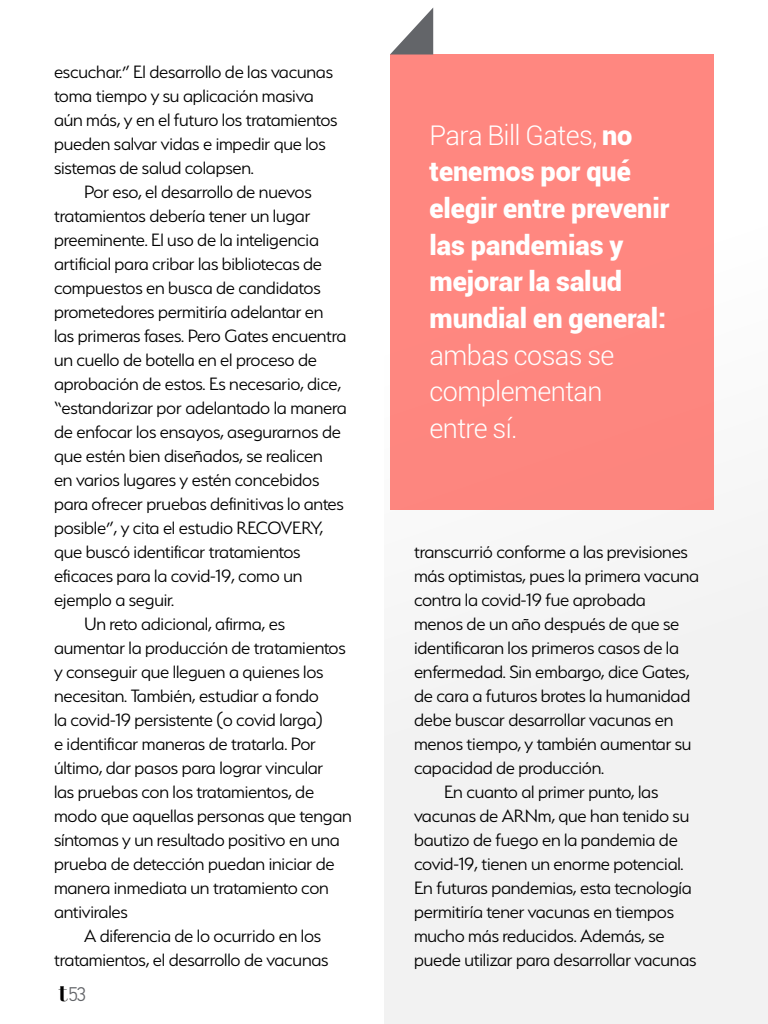
<style>
.page{position:relative;width:768px;height:1024px;background:#fff}
.page>*{position:absolute;margin:0;border:0;box-sizing:border-box;transform-origin:0 0}
.t1{font:900 27.1px/36.7px "Roboto";color:#fff}
.t2{font:300 27.1px/36.7px "Roboto";letter-spacing:-.025em;color:#fff}
.t3{font:300 20px/24px "Serenity";letter-spacing:-.01em;color:#000}
.t4{font:300 19.9px "PF Din Text Pro";color:#636569}
.s1{font-family:"Didot";font-weight:700;font-size:26.7px;color:#000}
.s2{font-weight:300}
</style>
<div class="page">
<div style="left:384px;top:0;width:384px;height:1024px;background:linear-gradient(to right,#f4f4f4,#f5f5f5)"></div>
<div style="left:390px;top:54px;width:324px;height:456px;background:#ff8780"></div>
<svg style="left:390px;top:8px;width:43px;height:47px"></svg>
<p class="t3" style="left:54px;top:60px;width:285px">escuchar.” El desarrollo de las vacunas toma tiempo y su aplicación masiva aún más, y en el futuro los tratamientos pueden salvar vidas e impedir que los sistemas de salud colapsen.</p>
<p class="t3" style="left:84px;top:180px;width:229px">Por eso, el desarrollo de nuevos</p>
<p class="t3" style="left:54px;top:204px;width:258px">tratamientos debería tener un lugar</p>
<p class="t3" style="left:54px;top:228px;width:266px">preeminente. El uso de la inteligencia</p>
<p class="t3" style="left:54px;top:252px;width:270px">artificial para cribar las bibliotecas de</p>
<p class="t3" style="left:54px;top:276px;width:268px">compuestos en busca de candidatos</p>
<p class="t3" style="left:54px;top:300px;width:271px">prometedores permitiría adelantar en</p>
<p class="t3" style="left:54px;top:324px;width:294px">las primeras fases. Pero Gates encuentra</p>
<p class="t3" style="left:54px;top:348px;width:265px">un cuello de botella en el proceso de</p>
<p class="t3" style="left:54px;top:372px;width:289px">aprobación de estos. Es necesario, dice,</p>
<p class="t3" style="left:54px;top:396px;width:294px">“estandarizar por adelantado la manera</p>
<p class="t3" style="left:54px;top:420px;width:288px">de enfocar los ensayos, asegurarnos de</p>
<p class="t3" style="left:54px;top:444px;width:270px">que estén bien diseñados, se realicen</p>
<p class="t3" style="left:54px;top:468px;width:267px">en varios lugares y estén concebidos</p>
<p class="t3" style="left:54px;top:492px;width:291px">para ofrecer pruebas definitivas lo antes</p>
<p class="t3" style="left:54px;top:516px;width:271px">posible”, y cita el estudio RECOVERY,</p>
<p class="t3" style="left:54px;top:540px;width:248px">que buscó identificar tratamientos</p>
<p class="t3" style="left:54px;top:564px;width:250px">eficaces para la covid-19, como un</p>
<p class="t3" style="left:54px;top:588px;width:122px">ejemplo a seguir.</p>
<p class="t3" style="left:84px;top:612px;width:203px">Un reto adicional, afirma, es</p>
<p class="t3" style="left:54px;top:636px;width:293px">aumentar la producción de tratamientos</p>
<p class="t3" style="left:54px;top:660px;width:271px">y conseguir que lleguen a quienes los</p>
<p class="t3" style="left:54px;top:684px;width:267px">necesitan. También, estudiar a fondo</p>
<p class="t3" style="left:54px;top:708px;width:270px">la covid-19 persistente (o covid larga)</p>
<p class="t3" style="left:54px;top:732px;width:263px">e identificar maneras de tratarla. Por</p>
<p class="t3" style="left:54px;top:756px;width:271px">último, dar pasos para lograr vincular</p>
<p class="t3" style="left:54px;top:780px;width:262px">las pruebas con los tratamientos, de</p>
<p class="t3" style="left:54px;top:804px;width:299px">modo que aquellas personas que tengan</p>
<p class="t3" style="left:54px;top:828px;width:287px">síntomas y un resultado positivo en una</p>
<p class="t3" style="left:54px;top:852px;width:282px">prueba de detección puedan iniciar de</p>
<p class="t3" style="left:54px;top:876px;width:276px">manera inmediata un tratamiento con</p>
<p class="t3" style="left:54px;top:900px;width:75px">antivirales</p>
<p class="t3" style="left:84px;top:924px;width:239px">A diferencia de lo ocurrido en los</p>
<p class="t3" style="left:54px;top:948px;width:276px">tratamientos, el desarrollo de vacunas</p>
<p class="t4" style="left:58px;top:983px;width:30px"><span class="s1">t</span>53</p>
<h1 class="t1" style="left:430px;top:115px;width:241px"><span class="s2">Para Bill Gates,</span> no tenemos por qué elegir entre prevenir las pandemias y mejorar la salud mundial en general:</h1>
<h1 class="t2" style="left:430px;top:336px;width:187px">ambas cosas se complementan entre sí.</h1>
<p class="t3" style="left:414px;top:540px;width:275px">transcurrió conforme a las previsiones</p>
<p class="t3" style="left:414px;top:564px;width:287px">más optimistas, pues la primera vacuna</p>
<p class="t3" style="left:414px;top:588px;width:233px">contra la covid-19 fue aprobada</p>
<p class="t3" style="left:414px;top:612px;width:267px">menos de un año después de que se</p>
<p class="t3" style="left:414px;top:636px;width:267px">identificaran los primeros casos de la</p>
<p class="t3" style="left:414px;top:660px;width:277px">enfermedad. Sin embargo, dice Gates,</p>
<p class="t3" style="left:414px;top:684px;width:278px">de cara a futuros brotes la humanidad</p>
<p class="t3" style="left:414px;top:708px;width:261px">debe buscar desarrollar vacunas en</p>
<p class="t3" style="left:414px;top:732px;width:279px">menos tiempo, y también aumentar su</p>
<p class="t3" style="left:414px;top:756px;width:192px">capacidad de producción.</p>
<p class="t3" style="left:444px;top:780px;width:216px">En cuanto al primer punto, las</p>
<p class="t3" style="left:414px;top:804px;width:277px">vacunas de ARNm, que han tenido su</p>
<p class="t3" style="left:414px;top:828px;width:265px">bautizo de fuego en la pandemia de</p>
<p class="t3" style="left:414px;top:852px;width:271px">covid-19, tienen un enorme potencial.</p>
<p class="t3" style="left:414px;top:876px;width:279px">En futuras pandemias, esta tecnología</p>
<p class="t3" style="left:414px;top:900px;width:262px">permitiría tener vacunas en tiempos</p>
<p class="t3" style="left:414px;top:924px;width:252px">mucho más reducidos. Además, se</p>
<p class="t3" style="left:414px;top:948px;width:284px">puede utilizar para desarrollar vacunas</p>
</div>
